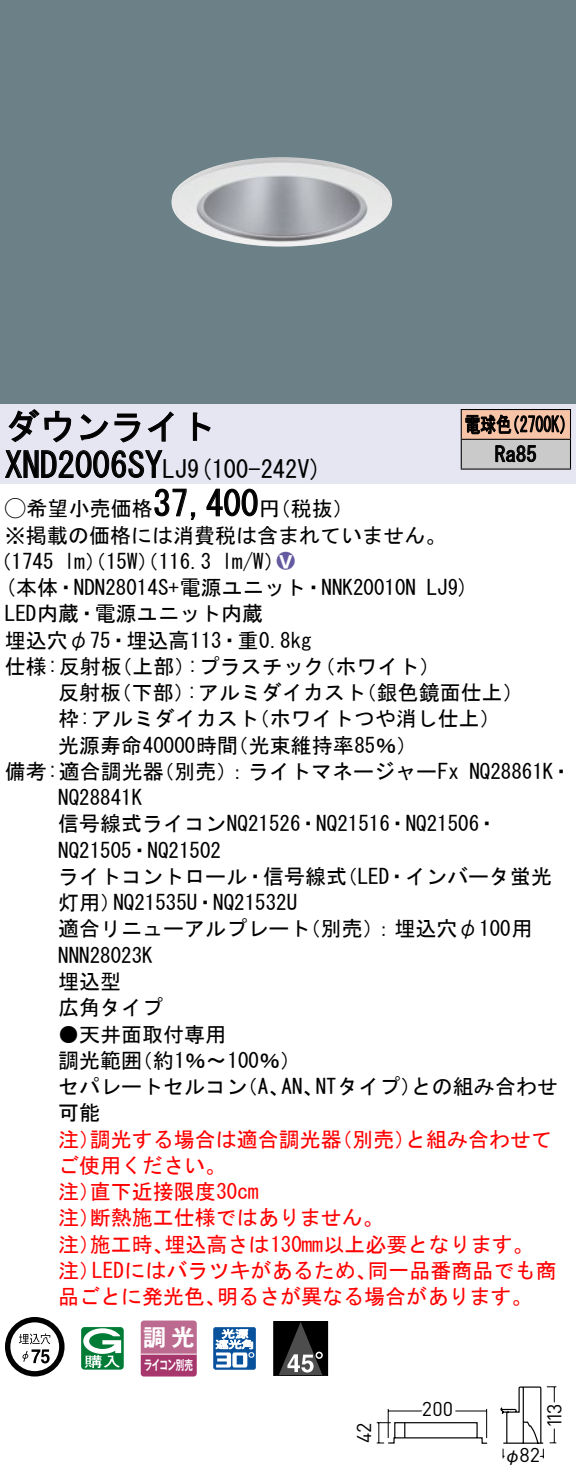
<style>
.page{position:relative;width:576px;height:1481px;background:#fff}
.page>*{position:absolute;margin:0;border:0;box-sizing:border-box;transform-origin:0 0}
.t1{font:35px "MS Gothic";color:#000}
.t2{font:24.5px "MS Gothic";color:#000}
.t3{font:23.1px "Gothic MB101 Pro De Bold 90 pv RKSJ H";color:#fff}
.t4{font:21px/26.2px "MS Gothic";color:#000}
.t5{font:21px/26.2px "MS Gothic";color:#f00}
.t6{font:21px/29.8px "MS Gothic";color:#000;scale:.75 1}
.t7{font:21px "Ford Classification 1";color:#635aa0}
.t8{font:19.95px "DINOT";color:#000}
.t9{font:17.5px "Gothic BBB Pro Medium 90 pv RKSJ H";color:#000}
.t10{font:13.3px "Gothic MB101 Pro De Bold 90 pv RKSJ H";letter-spacing:-.05em;color:#fff;scale:.65 1}
.s1{font-size:24.5px}
.s2{font-family:"Ford Classification 1"}
.s3{color:#fff}
</style>
<div class="page">
<div style="left:0;top:0;width:575px;height:404px;background:#6c8087"></div>
<img style="left:171px;top:157px;width:221px;height:90px">
<div style="left:0;top:404px;width:575px;height:79px;background:#e6e5f2"></div>
<svg style="left:8px;top:409px;width:64px;height:34px"></svg>
<svg style="left:80px;top:413px;width:60px;height:30px"></svg>
<svg style="left:148px;top:411px;width:25px;height:31px"></svg>
<svg style="left:192px;top:412px;width:19px;height:29px"></svg>
<svg style="left:5px;top:450px;width:158px;height:28px"></svg>
<svg style="left:154px;top:488px;width:42px;height:32px"></svg>
<svg style="left:206px;top:488px;width:52px;height:29px"></svg>
<svg style="left:5px;top:1317px;width:59px;height:59px"></svg>
<svg style="left:81px;top:1327px;width:43px;height:42px"></svg>
<svg style="left:140px;top:1320px;width:56px;height:56px;background:#b65b86"></svg>
<hr style="left:141px;top:1353px;width:55px;height:1px;background:#fff">
<svg style="left:213px;top:1327px;width:43px;height:42px"></svg>
<div style="left:273px;top:1321px;width:54px;height:54px;background:#000"></div>
<svg style="left:279px;top:1322px;width:43px;height:53px"></svg>
<div style="left:461px;top:409px;width:109px;height:30px;background:#f7c4a7"></div>
<div style="left:461px;top:439px;width:109px;height:30px;background:#cacaca"></div>
<hr style="left:460px;top:409px;width:110px;height:1px;background:#000">
<hr style="left:569px;top:410px;width:2px;height:29px;background:#000">
<hr style="left:460px;top:439px;width:110px;height:1px;background:#000">
<hr style="left:569px;top:440px;width:2px;height:28px;background:#000">
<hr style="left:460px;top:468px;width:110px;height:2px;background:#000">
<svg style="left:460px;top:410px;width:104px;height:58px"></svg>
<svg style="left:500px;top:1386px;width:57px;height:73px"></svg>
<svg style="left:376px;top:1408px;width:112px;height:36px"></svg>
<h1 class="t1" style="left:5px;top:409px;width:212px">ダウンライト</h1>
<p class="t2" style="left:187px;top:456px;width:136px">(9 100-242 (V</p>
<h1 class="t1" style="left:5px;top:447px;width:184px">XND2006SY<span class="s1">LJ</span></h1>
<h1 class="t1" style="left:153px;top:486px;width:106px">37,400</h1>
<p class="t4" style="left:5px;top:495px;width:442px"><span class="s2">A</span>希望小売価格<br>※掲載の価格には消費税は含まれていません。</p>
<p class="t7" style="left:277px;top:550px;width:19px">2<span class="s3">8</span></p>
<p class="t4" style="left:259px;top:495px;width:96px">（円税抜(</p>
<p class="t4" style="left:222px;top:548px;width:64px">l m (W/</p>
<p class="t4" style="left:-9px;top:548px;width:65px">（1745</p>
<p class="t4" style="left:64px;top:548px;width:149px">lm）（15 ）（W 116.3</p>
<p class="t6" style="left:494px;top:409px;width:57px;text-indent:-30px">電球色<br>Ra85</p>
<p class="t6" style="left:504px;top:409px;width:96px">（2700 (K</p>
<p class="t4" style="left:5px;top:574px;width:412px">(本体・NDN28014 +S 電源ユニット・NNK20010N</p>
<p class="t4" style="left:5px;top:600px;width:259px">LED内蔵・電源ユニット内蔵</p>
<p class="t4" style="left:5px;top:627px;width:308px">埋込穴φ75・埋込高113・重0.8kg</p>
<p class="t4" style="left:314px;top:653px;width:127px">（ホワイト(</p>
<p class="t4" style="left:426px;top:574px;width:44px">LJ (9</p>
<p class="t4" style="left:187px;top:653px;width:139px">:プラスチック</p>
<p class="t4" style="left:5px;top:653px;width:118px">仕様:反射板</p>
<p class="t4" style="left:111px;top:653px;width:85px">（上部）</p>
<p class="t4" style="left:58px;top:679px;width:65px">反射板</p>
<p class="t4" style="left:111px;top:679px;width:85px">（下部）</p>
<p class="t4" style="left:187px;top:679px;width:181px">:アルミダイカスト</p>
<p class="t4" style="left:355px;top:679px;width:169px">（銀色鏡面仕上(</p>
<p class="t4" style="left:227px;top:705px;width:191px;text-indent:-169px">枠:アルミダイカスト<br>（光束維持率85％(</p>
<p class="t4" style="left:248px;top:705px;width:253px">（ホワイトつや消し仕上(</p>
<p class="t4" style="left:58px;top:732px;width:181px">光源寿命40000時間</p>
<p class="t4" style="left:153px;top:758px;width:307px">（別売：）ライトマネージャーFx</p>
<p class="t4" style="left:5px;top:758px;width:160px">備考:適合調光器</p>
<p class="t4" style="left:58px;top:784px;width:85px">NQ28841K</p>
<p class="t4" style="left:58px;top:810px;width:441px">信号線式ライコンNQ21526・NQ21516・NQ21506・</p>
<p class="t4" style="left:58px;top:837px;width:164px">NQ21505・NQ21502</p>
<p class="t4" style="left:336px;top:863px;width:217px">（LED・インバータ蛍光</p>
<p class="t4" style="left:469px;top:758px;width:104px">NQ28861 ・K</p>
<p class="t4" style="left:58px;top:863px;width:290px;text-align:center">ライトコントロール・信号線式<br>NQ21535 ・U NQ21532U</p>
<p class="t4" style="left:58px;top:889px;width:64px">灯用）</p>
<p class="t4" style="left:58px;top:915px;width:253px">適合リニューアルプレート<br>NNN28023K<br>埋込型<br>広角タイプ</p>
<p class="t4" style="left:132px;top:1020px;width:171px;text-indent:-73px">●天井面取付専用<br>（約1％〜100％(</p>
<p class="t4" style="left:300px;top:915px;width:234px">（別売：）埋込穴φ100用</p>
<p class="t4" style="left:58px;top:1047px;width:85px">調光範囲</p>
<p class="t4" style="left:315px;top:1073px;width:107px">NTタイプ）</p>
<p class="t4" style="left:411px;top:1073px;width:148px">との組み合わせ</p>
<p class="t4" style="left:58px;top:1073px;width:190px">セパレートセルコン可能</p>
<p class="t4" style="left:237px;top:1073px;width:54px">（、A</p>
<p class="t4" style="left:281px;top:1073px;width:43px">AN、</p>
<p class="t5" style="left:90px;top:1125px;width:253px">調光する場合は適合調光器</p>
<p class="t5" style="left:331px;top:1125px;width:85px">（別売）</p>
<p class="t5" style="left:405px;top:1125px;width:148px">と組み合わせて</p>
<p class="t5" style="left:58px;top:1125px;width:43px">注）</p>
<p class="t5" style="left:58px;top:1152px;width:169px">ご使用ください。</p>
<p class="t5" style="left:90px;top:1178px;width:170px">直下近接限度30cm</p>
<p class="t5" style="left:90px;top:1178px;width:295px;text-indent:-32px">注）<br>断熱施工仕様ではありません。</p>
<p class="t5" style="left:58px;top:1204px;width:43px">注）</p>
<p class="t5" style="left:164px;top:1230px;width:370px">埋込高さは130mm以上必要となります。</p>
<p class="t5" style="left:90px;top:1230px;width:85px">施工時、</p>
<p class="t5" style="left:58px;top:1230px;width:43px">注）</p>
<p class="t5" style="left:92px;top:1257px;width:286px">LEDにはバラツキがあるため、</p>
<p class="t5" style="left:367px;top:1257px;width:190px">同一品番商品でも商</p>
<p class="t5" style="left:58px;top:1257px;width:43px">注）</p>
<p class="t5" style="left:58px;top:1283px;width:169px">品ごとに発光色、</p>
<p class="t5" style="left:217px;top:1283px;width:317px">明るさが異なる場合があります。</p>
<p class="t3" style="left:143px;top:1317px;width:53px">調光</p>
<p class="t10" style="left:144px;top:1354px;width:77px">ライコン別売</p>
<p class="t8" style="left:350px;top:1443px;width:22px;rotate:-90deg">42</p>
<p class="t8" style="left:422px;top:1395px;width:33px">200</p>
<p class="t8" style="left:540px;top:1427px;width:25px;rotate:-90deg">113</p>
<p class="t8" style="left:519px;top:1441px;width:22px">82</p>
<p class="t9" style="left:503px;top:1440px;width:19px">φ</p>
</div>
